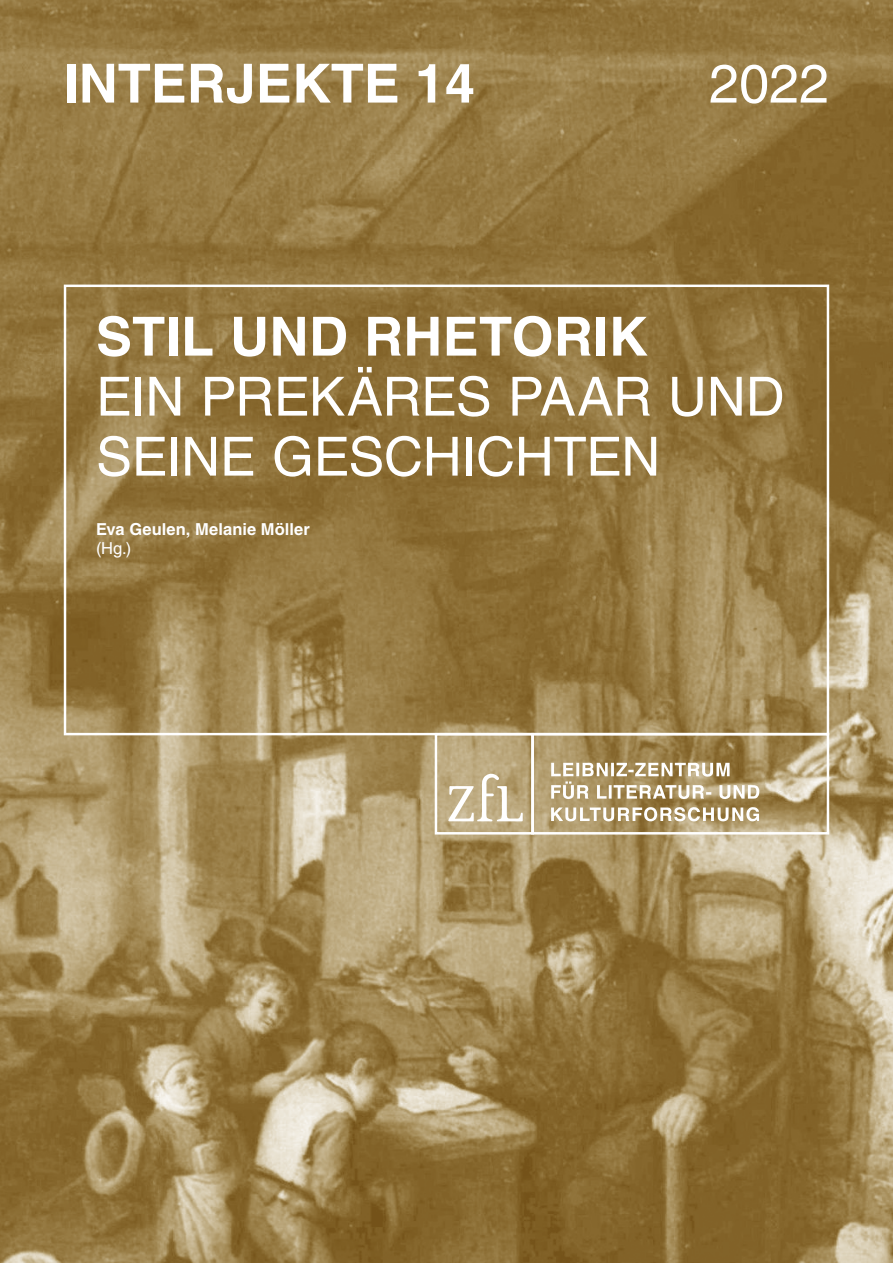
<style>
.page{position:relative;width:893px;height:1263px;background:#fff}
.page>*{position:absolute;margin:0;border:0;box-sizing:border-box;transform-origin:0 0}
.t1{font:54px/60px "Helvetica LT Pro";letter-spacing:-.005em;color:#fff}
.t2{font:700 54px "Helvetica LT Pro";color:#fff}
.t3{font:700 16.5px "Helvetica LT Pro";letter-spacing:.005em;color:#fff}
.t4{font:16.5px "Helvetica LT Pro";color:#fff}
</style>
<div class="page">
<img style="left:0;top:0;width:893px;height:1263px">
<svg style="left:448px;top:773px;width:75px;height:48px"></svg>
<svg style="left:551px;top:763px;width:208px;height:59px"></svg>
<div style="left:531px;top:733px;width:298px;height:101px;border:2px solid #fff"></div>
<div style="left:435px;top:733px;width:99px;height:101px;border:2px solid #fff"></div>
<p class="t2" style="left:64px;top:51px;width:413px">INTERJEKTE 14</p>
<p class="t1" style="left:709px;top:53px;width:122px">2022</p>
<p class="t2" style="left:96px;top:304px;width:553px">STIL UND RHETORIK</p>
<p class="t1" style="left:96px;top:366px;width:690px">EIN PREKÄRES PAAR UND<br>SEINE GESCHICHTEN</p>
<p class="t3" style="left:96px;top:519px;width:215px">Eva Geulen, Melanie Möller</p>
<p class="t4" style="left:96px;top:539px;width:37px">(Hg.)</p>
</div>
